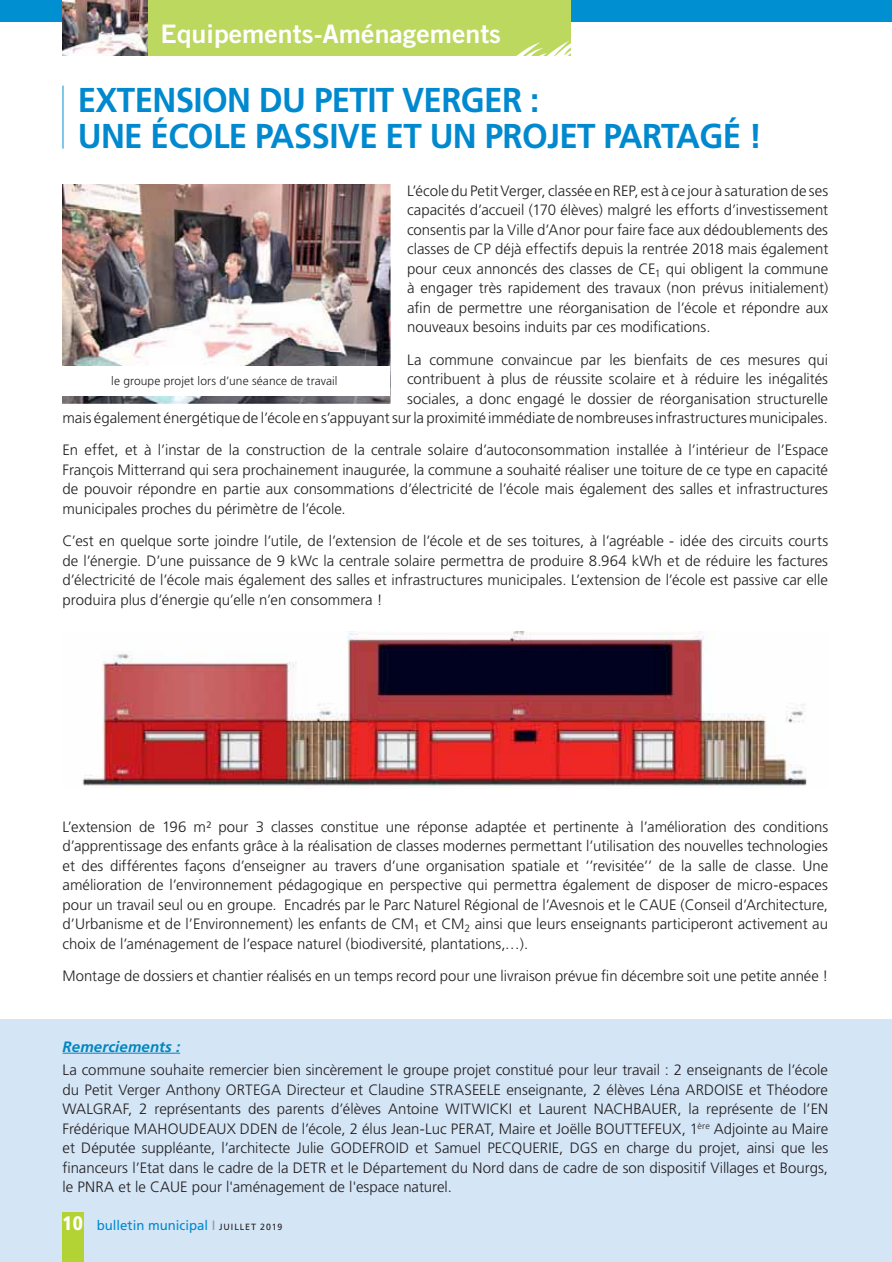
<style>
.page{position:relative;width:892px;height:1262px;background:#fff}
.page>*{position:absolute;margin:0;border:0;box-sizing:border-box;transform-origin:0 0}
.t1{font:700 34.5px/36px "Frutiger";letter-spacing:-.02em;color:#0089cf;scale:.96 1}
.t2{font:25.5px "Trade Gothic Bold Two";color:#fff;scale:1.05 1}
.t3{font:300 15px/19.5px "Frutiger";color:#231f20;text-align:justify}
.t4{font:italic 700 15px "Frutiger";letter-spacing:.01em;color:#0086bf}
.t5{font:13.5px "Frutiger";color:#0089cf}
.t6{font:300 12px "Frutiger";letter-spacing:.005em;color:#231f20}
.s1{font-weight:900;font-stretch:condensed;font-size:19.5px;color:#fff}
.s2{color:#939598}
.s3{font-size:9px;color:#231f20}
</style>
<div class="page">
<div style="left:0;top:1019px;width:892px;height:243px;background:#d4e5f6"></div>
<div style="left:63px;top:1212px;width:21px;height:50px;background:#b3d334"></div>
<div style="left:0;top:0;width:892px;height:21px;background:#0090d2"></div>
<div style="left:69px;top:0;width:502px;height:55px;background:#bcd85f"></div>
<svg style="left:506px;top:41px;width:65px;height:15px"></svg>
<img style="left:63px;top:0;width:85px;height:55px">
<hr style="left:63px;top:86px;width:1px;height:63px;background:#0090d2">
<img style="left:63px;top:184px;width:327px;height:219px">
<img style="left:82px;top:632px;width:725px;height:156px">
<hr style="left:63px;top:1053px;width:117px;height:1px;background:#0086bf">
<div style="left:59px;top:366px;width:330px;height:30px;background:#fff"></div>
<h2 class="t2" style="left:160px;top:24px;width:326px">Equipements-Aménagements</h2>
<h1 class="t1" style="left:78px;top:85px;width:714px">EXTENSION DU PETIT VERGER :<br>UNE ÉCOLE PASSIVE ET UN PROJET PARTAGÉ !</h1>
<p class="t3" style="left:407px;top:182px;width:423px">L’école du Petit Verger, classée en REP, est à ce jour à saturation de ses capacités d’accueil (170 élèves) malgré les efforts d’investissement consentis par la Ville d’Anor pour faire face aux dédoublements des classes de CP déjà effectifs depuis la rentrée 2018 mais également pour ceux annoncés des classes de CE<sub>1</sub> qui obligent la commune à engager très rapidement des travaux (non prévus initialement) afin de permettre une réorganisation de l’école et répondre aux nouveaux besoins induits par ces modifications.</p>
<p class="t3" style="left:62px;top:351px;width:767px;text-align:right">La commune convaincue par les bienfaits de ces mesures qui<br>contribuent à plus de réussite scolaire et à réduire les inégalités<br>sociales, a donc engagé le dossier de réorganisation structurelle<br>mais également énergétique de l’école en s’appuyant sur la proximité immédiate de nombreuses infrastructures municipales.</p>
<p class="t3" style="left:62px;top:441px;width:767px">En effet, et à l’instar de la construction de la centrale solaire d’autoconsommation installée à l’intérieur de l’Espace François Mitterrand qui sera prochainement inaugurée, la commune a souhaité réaliser une toiture de ce type en capacité de pouvoir répondre en partie aux consommations d’électricité de l’école mais également des salles et infrastructures municipales proches du périmètre de l’école.</p>
<p class="t3" style="left:62px;top:532px;width:767px">C’est en quelque sorte joindre l’utile, de l’extension de l’école et de ses toitures, à l’agréable - idée des circuits courts de l’énergie. D’une puissance de 9 kWc la centrale solaire permettra de produire 8.964 kWh et de réduire les factures d’électricité de l’école mais également des salles et infrastructures municipales. L’extension de l’école est passive car elle produira plus d’énergie qu’elle n’en consommera !</p>
<p class="t6" style="left:111px;top:376px;width:228px">le groupe projet lors d’une séance de travail</p>
<p class="t3" style="left:62px;top:818px;width:767px">L’extension de 196 m² pour 3 classes constitue une réponse adaptée et pertinente à l’amélioration des conditions d’apprentissage des enfants grâce à la réalisation de classes modernes permettant l’utilisation des nouvelles technologies et des différentes façons d’enseigner au travers d’une organisation spatiale et ‘’revisitée’’ de la salle de classe. Une amélioration de l’environnement pédagogique en perspective qui permettra également de disposer de micro-espaces pour un travail seul ou en groupe. Encadrés par le Parc Naturel Régional de l’Avesnois et le CAUE (Conseil d’Architecture, d’Urbanisme et de l’Environnement) les enfants de CM<sub>1</sub> et CM<sub>2</sub> ainsi que leurs enseignants participeront activement au choix de l’aménagement de l’espace naturel (biodiversité, plantations,…).</p>
<p class="t3" style="left:63px;top:967px;width:767px">Montage de dossiers et chantier réalisés en un temps record pour une livraison prévue fin décembre soit une petite année !</p>
<p class="t4" style="left:63px;top:1040px;width:119px">Remerciements :</p>
<p class="t3" style="left:63px;top:1061px;width:767px">La commune souhaite remercier bien sincèrement le groupe projet constitué pour leur travail : 2 enseignants de l’école du Petit Verger Anthony ORTEGA Directeur et Claudine STRASEELE enseignante, 2 élèves Léna ARDOISE et Théodore WALGRAF, 2 représentants des parents d’élèves Antoine WITWICKI et Laurent NACHBAUER, la représente de l’EN Frédérique MAHOUDEAUX DDEN de l’école, 2 élus Jean-Luc PERAT, Maire et Joëlle BOUTTEFEUX, 1<sup>ère</sup> Adjointe au Maire et Députée suppléante, l’architecte Julie GODEFROID et Samuel PECQUERIE, DGS en charge du projet, ainsi que les financeurs l’Etat dans le cadre de la DETR et le Département du Nord dans de cadre de son dispositif Villages et Bourgs, le PNRA et le CAUE pour l'aménagement de l'espace naturel.</p>
<p class="t5" style="left:63px;top:1220px;width:221px"><span class="s1">10</span> bulletin municipal <span class="s2">I</span> <span class="s3">JUILLET 2019</span></p>
</div>
